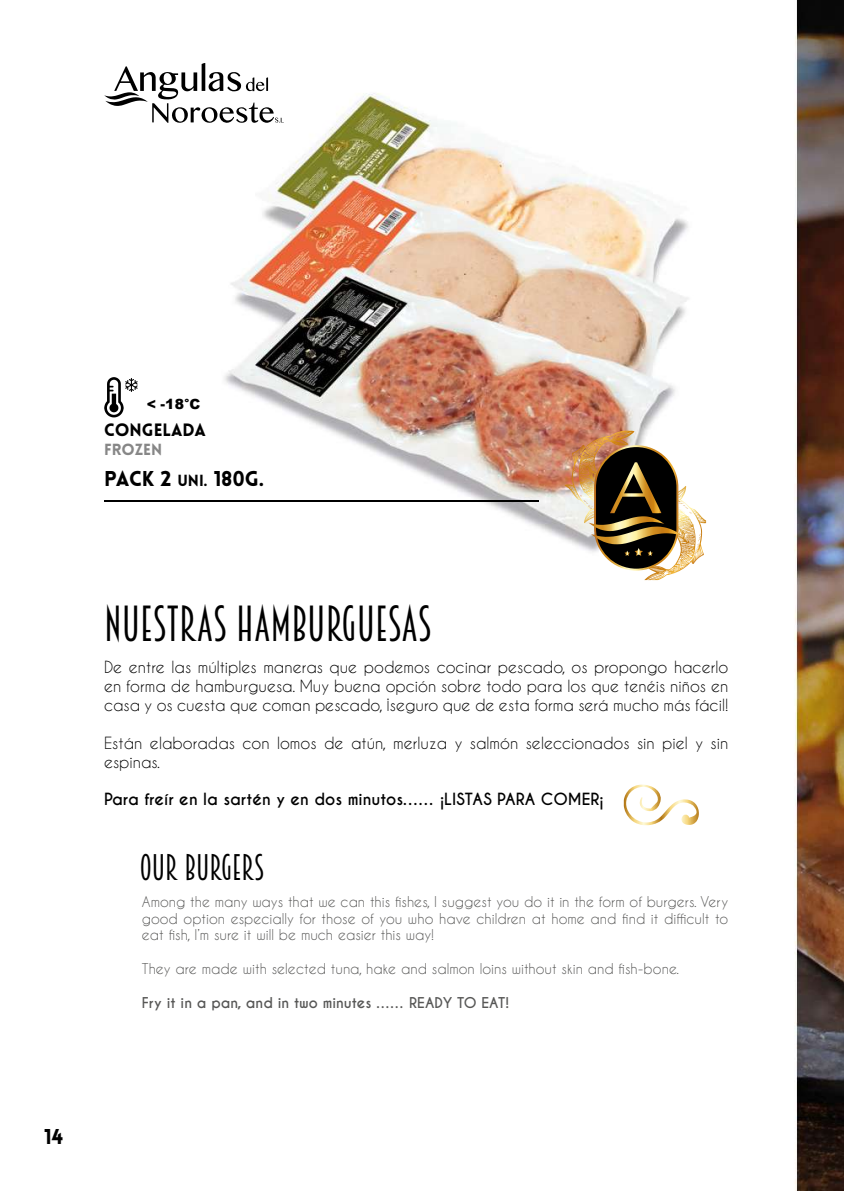
<style>
.page{position:relative;width:844px;height:1191px;background:#fff}
.page>*{position:absolute;margin:0;border:0;box-sizing:border-box;transform-origin:0 0}
.t1{font:45.5px "Breamcatcher";color:#000}
.t2{font:33.25px "Breamcatcher";color:#000}
.t3{font:900 21px "Lovelo";color:#000}
.t4{font:900 17.5px "Lovelo";color:#000}
.t5{font:15.75px/18.9px "Caviar Dreams";color:#000;text-align:justify}
.t6{font:700 15.75px "Caviar Dreams";color:#000}
.t7{font:900 15.75px "Lovelo";color:#878787}
.t8{font:14px/16.8px "Caviar Dreams";color:#575756;text-align:justify}
.t9{font:700 14px "Caviar Dreams";color:#575756}
.t10{font:900 14px "Arial";color:#000}
.s1{font-size:15.75px}
</style>
<div class="page">
<img style="left:111px;top:0;width:732px;height:1191px">
<hr style="left:104px;top:500px;width:434px;height:2px;background:#000">
<svg style="left:104px;top:377px;width:34px;height:40px"></svg>
<svg style="left:623px;top:784px;width:75px;height:41px"></svg>
<svg style="left:104px;top:63px;width:180px;height:60px"></svg>
<img style="left:564px;top:431px;width:140px;height:149px">
<p class="t10" style="left:147px;top:394px;width:55px">&lt; -18°C</p>
<p class="t4" style="left:104px;top:418px;width:103px">CONGELADA</p>
<p class="t7" style="left:104px;top:439px;width:59px">FROZEN</p>
<h3 class="t3" style="left:104px;top:465px;width:161px">PACK 2 <span class="s1">UNI.</span> 180G.</h3>
<h1 class="t1" style="left:104px;top:597px;width:329px">NUESTRAS HAMBURGUESAS</h1>
<p class="t5" style="left:104px;top:657px;width:625px">De entre las múltiples maneras que podemos cocinar pescado, os propongo hacerlo en forma de hamburguesa. Muy buena opción sobre todo para los que tenéis niños en casa y os cuesta que coman pescado, ¡seguro que de esta forma será mucho más fácil!</p>
<p class="t5" style="left:104px;top:733px;width:625px">Están elaboradas con lomos de atún, merluza y salmón seleccionados sin piel y sin espinas.</p>
<p class="t6" style="left:104px;top:790px;width:501px">Para freír en la sartén y en dos minutos…… ¡LISTAS PARA COMER¡</p>
<h2 class="t2" style="left:140px;top:848px;width:126px">OUR BURGERS</h2>
<p class="t8" style="left:142px;top:892px;width:588px">Among the many ways that we can this fishes, I suggest you do it in the form of burgers. Very good option especially for those of you who have children at home and find it difficult to eat fish, I’m sure it will be much easier this way!</p>
<p class="t8" style="left:142px;top:960px;width:538px">They are made with selected tuna, hake and salmon loins without skin and fish-bone.</p>
<p class="t9" style="left:142px;top:993px;width:369px">Fry it in a pan, and in two minutes …… READY TO EAT!</p>
<h3 class="t3" style="left:44px;top:1124px;width:21px">14</h3>
</div>
